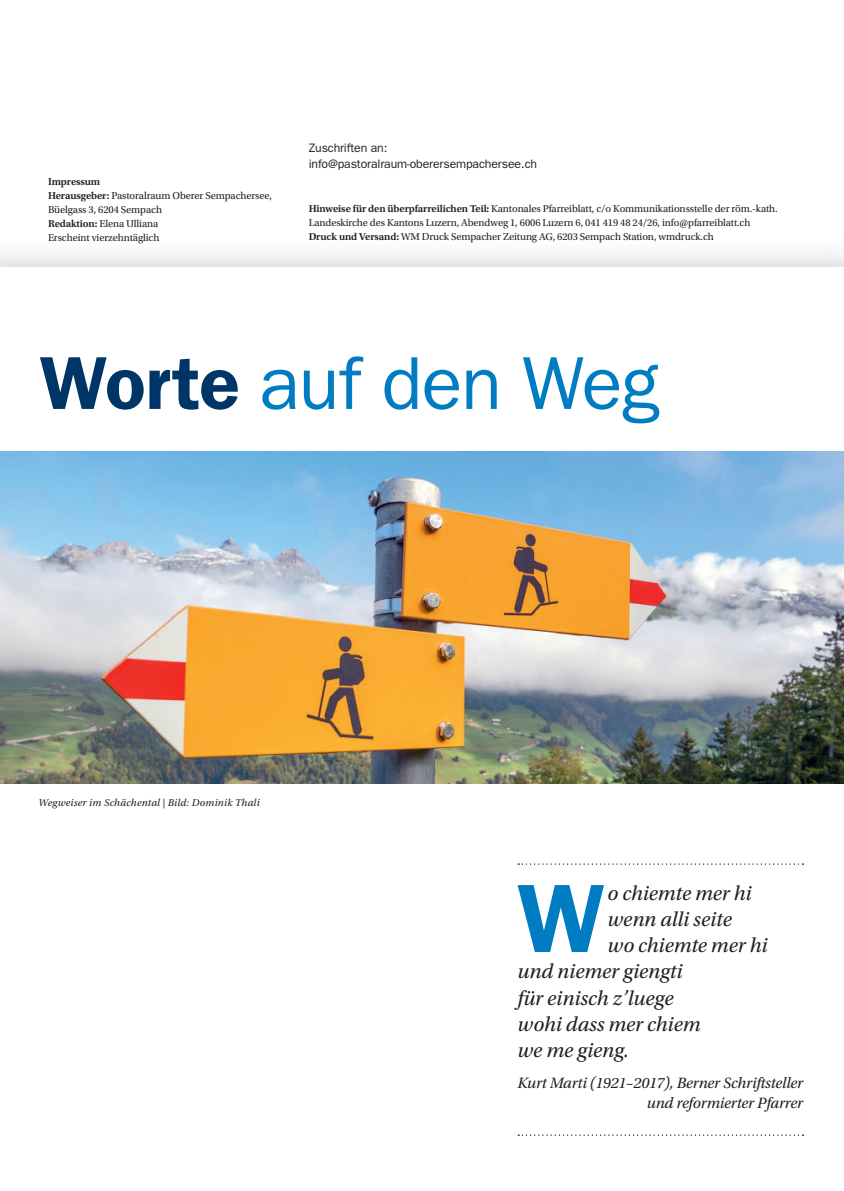
<style>
.page{position:relative;width:844px;height:1191px;background:#fff}
.page>*{position:absolute;margin:0;border:0;box-sizing:border-box;transform-origin:0 0}
.t1{font:600 97.48px "ITC Franklin Gothic Std";color:#007cc2}
.t2{font:75.25px "ITC Franklin Gothic Std";letter-spacing:-.01em;color:#007cc2}
.t3{font:italic 21px "Utopia Std";color:#231f20}
.t4{font:italic 15.75px/20.1px "Utopia Std";letter-spacing:-.01em;color:#231f20;text-align:right}
.t5{font:12.25px/15.8px "ITC Franklin Gothic Std";letter-spacing:-.01em;color:#231f20}
.t6{font:10.5px/14px "Utopia Std";letter-spacing:-.01em;color:#231f20}
.t7{font:italic 10.5px "Utopia Std";letter-spacing:.02em;color:#231f20}
.s1{font-weight:600}
.s2{font-weight:600;color:#003667}
</style>
<div class="page">
<div style="left:0;top:235px;width:843px;height:956px;background:#231f20;opacity:.2"></div>
<div style="left:0;top:268px;width:843px;height:923px;background:#fff"></div>
<img style="left:0;top:451px;width:843px;height:332px">
<svg style="left:518px;top:863px;width:285px;height:1px"></svg>
<svg style="left:518px;top:1134px;width:285px;height:1px"></svg>
<p class="t6" style="left:48px;top:174px;width:225px"><span class="s1">Impressum<br>Herausgeber:</span> Pastoralraum Oberer Sempachersee,<br>Büelgass 3, 6204 Sempach<br><span class="s1">Redaktion:</span> Elena Ulliana<br>Erscheint vierzehntäglich</p>
<p class="t5" style="left:308px;top:140px;width:230px">Zuschriften an: info@pastoralraum-oberersempachersee.ch</p>
<p class="t6" style="left:308px;top:202px;width:470px"><span class="s1">Hinweise für den überpfarreilichen Teil:</span> Kantonales Pfarreiblatt, c/o Kommunikationsstelle der röm.-kath.<br>Landeskirche des Kantons Luzern, Abendweg 1, 6006 Luzern 6, 041 419 48 24/26, info@pfarreiblatt.ch<br><span class="s1">Druck und Versand:</span> WM Druck Sempacher Zeitung AG, 6203 Sempach Station, wmdruck.ch</p>
<h2 class="t2" style="left:40px;top:340px;width:621px"><span class="s2">Worte</span> auf den Weg</h2>
<p class="t7" style="left:39px;top:797px;width:222px">Wegweiser im Schächental | Bild: Dominik Thali</p>
<h1 class="t1" style="left:517px;top:861px;width:89px">W</h1>
<h3 class="t3" style="left:607px;top:881px;width:145px">o chiemte mer hi</h3>
<h3 class="t3" style="left:607px;top:907px;width:126px">wenn alli seite</h3>
<h3 class="t3" style="left:607px;top:933px;width:161px">wo chiemte mer hi</h3>
<h3 class="t3" style="left:517px;top:960px;width:166px">und niemer giengti</h3>
<h3 class="t3" style="left:517px;top:986px;width:157px">für einisch z’luege</h3>
<h3 class="t3" style="left:517px;top:1012px;width:184px">wohi dass mer chiem</h3>
<h3 class="t3" style="left:517px;top:1038px;width:113px">we me gieng.</h3>
<h3 class="t4" style="left:517px;top:1073px;width:287px">Kurt Marti (1921–2017), Berner Schriftsteller und reformierter Pfarrer</h3>
</div>
